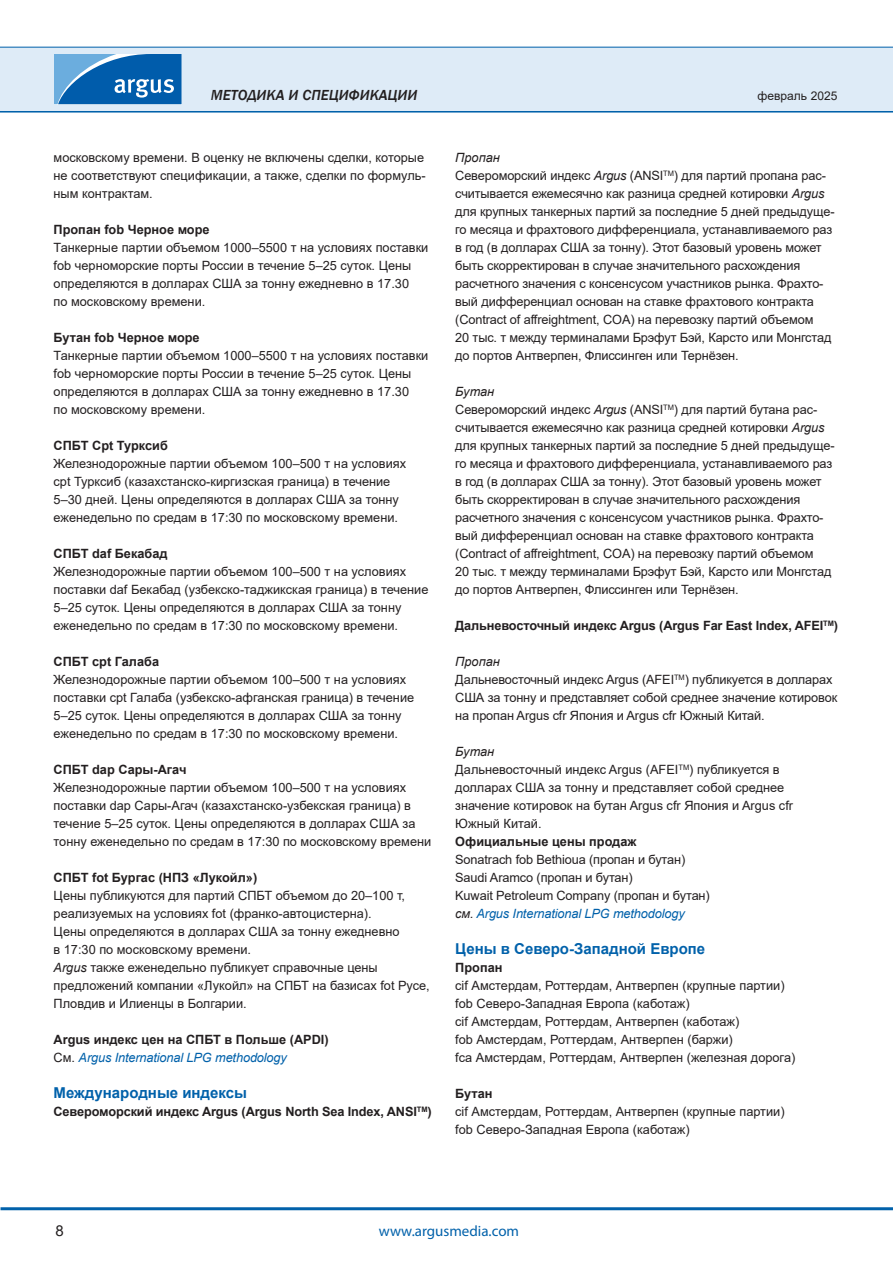
<style>
.page{position:relative;width:893px;height:1263px;background:#fff}
.page>*{position:absolute;margin:0;border:0;box-sizing:border-box;transform-origin:0 0}
.SubSectionHeader{font:700 15px "Arial";color:#0161aa}
.t1{font:italic 500 15px "Franklin Gothic";color:#231f20}
.t2{font:15px "Myriad Pro";color:#0161aa}
.t3{font:15px "Arial";color:#231f20}
.Body_Text{font:12.75px/18px "Arial";letter-spacing:-.01em;color:#231f20}
.Body_Text-2{font:700 12.75px "Arial";color:#231f20}
.Body_Text-3{font:italic 12.75px "Arial";letter-spacing:-.01em;color:#0161aa}
.Body_Text-4{font:italic 12.75px "Arial";color:#231f20}
.t4{font:12px "Arial";color:#231f20}
.s1{font-style:italic}
.s2{font-style:normal;color:#231f20}
.s3{color:#231f20}
</style>
<div class="page">
<hr style="left:0;top:110px;width:893px;height:3px;background:#0161aa">
<div style="left:0;top:47px;width:893px;height:64px;background:#deebf7"></div>
<hr style="left:0;top:47px;width:893px;height:1px;background:#0161aa">
<hr style="left:1px;top:1207px;width:892px;height:3px;background:#0161aa">
<svg style="left:54px;top:54px;width:128px;height:50px;background:#307dbd"></svg>
<p class="t1" style="left:211px;top:86px;width:208px">МЕТОДИКА И СПЕЦИФИКАЦИИ</p>
<p class="Body_Text" style="left:54px;top:148px;width:374px;text-align:justify">московскому времени. В оценку не включены сделки, которые не соответствуют спецификации, а также, сделки по формуль&shy;ным контрактам.</p>
<p class="Body_Text-2" style="left:54px;top:221px;width:158px">Пропан fob Черное море</p>
<p class="Body_Text" style="left:54px;top:238px;width:376px">Танкерные партии объемом 1000–5500 т на условиях поставки fob черноморские порты России в течение 5–25 суток. Цены определяются в долларах США за тонну ежедневно в 17.30<br>по московскому времени.</p>
<p class="Body_Text-2" style="left:54px;top:329px;width:148px">Бутан fob Черное море</p>
<p class="Body_Text" style="left:54px;top:346px;width:376px">Танкерные партии объемом 1000–5500 т на условиях поставки fob черноморские порты России в течение 5–25 суток. Цены определяются в долларах США за тонну ежедневно в 17.30<br>по московскому времени.</p>
<p class="Body_Text-2" style="left:54px;top:437px;width:116px">СПБТ Cpt Турксиб</p>
<p class="Body_Text" style="left:54px;top:454px;width:354px">Железнодорожные партии объемом 100–500 т на условиях cpt Турксиб (казахстанско-киргизская граница) в течение 5–30 дней. Цены определяются в долларах США за тонну еженедельно по средам в 17:30 по московскому времени.</p>
<p class="Body_Text-2" style="left:54px;top:545px;width:116px">СПБТ daf Бекабад</p>
<p class="Body_Text" style="left:54px;top:562px;width:376px">Железнодорожные партии объемом 100–500 т на условиях поставки daf Бекабад (узбекско-таджикская граница) в течение 5–25 суток. Цены определяются в долларах США за тонну еженедельно по средам в 17:30 по московскому времени.</p>
<p class="Body_Text-2" style="left:54px;top:653px;width:107px">СПБТ cpt Галаба</p>
<p class="Body_Text" style="left:54px;top:670px;width:362px">Железнодорожные партии объемом 100–500 т на условиях поставки cpt Галаба (узбекско-афганская граница) в течение 5–25 суток. Цены определяются в долларах США за тонну еженедельно по средам в 17:30 по московскому времени.</p>
<p class="Body_Text-2" style="left:54px;top:761px;width:134px">СПБТ dap Сары-Агач</p>
<p class="Body_Text" style="left:54px;top:778px;width:379px">Железнодорожные партии объемом 100–500 т на условиях поставки dap Сары-Агач (казахстанско-узбекская граница) в течение 5–25 суток. Цены определяются в долларах США за тонну еженедельно по средам в 17:30 по московскому времени</p>
<p class="Body_Text-2" style="left:54px;top:869px;width:205px">СПБТ fot Бургас (НПЗ «Лукойл»)</p>
<p class="Body_Text" style="left:54px;top:886px;width:353px">Цены публикуются для партий СПБТ объемом до 20–100 т, реализуемых на условиях fot (франко-автоцистерна).<br>Цены определяются в долларах США за тонну ежедневно в 17:30 по московскому времени.</p>
<p class="Body_Text" style="left:54px;top:958px;width:378px"><span class="s1">Argus</span> также еженедельно публикует справочные цены предложений компании «Лукойл» на СПБТ на базисах fot Русе,<br>Пловдив и Илиенцы в Болгарии.</p>
<p class="Body_Text-2" style="left:54px;top:1031px;width:277px">Argus индекс цен на СПБТ в Польше (APDI)</p>
<p class="Body_Text-3" style="left:54px;top:1049px;width:235px"><span class="s2">См.</span> Argus International LPG methodology</p>
<p class="SubSectionHeader" style="left:54px;top:1082px;width:195px">Международные индексы</p>
<p class="Body_Text-2" style="left:54px;top:1103px;width:380px">Североморский индекс Argus (Argus North Sea Index, ANSI<sup>TM</sup>)</p>
<p class="t4" style="left:758px;top:87px;width:81px">февраль 2025</p>
<p class="Body_Text-4" style="left:455px;top:149px;width:46px">Пропан</p>
<p class="Body_Text" style="left:455px;top:166px;width:381px">Североморский индекс <span class="s1">Argus</span> (ANSI<sup>TM</sup>) для партий пропана рас&shy;считывается ежемесячно как разница средней котировки <span class="s1">Argus </span>для крупных танкерных партий за последние 5 дней предыдуще&shy;го месяца и фрахтового дифференциала, устанавливаемого раз в год (в долларах США за тонну). Этот базовый уровень может быть скорректирован в случае значительного расхождения расчетного значения с консенсусом участников рынка. Фрахто&shy;вый дифференциал основан на ставке фрахтового контракта (Contract of affreightment, COA) на перевозку партий объемом<br>20 тыс. т между терминалами Брэфут Бэй, Карсто или Монгстад до портов Антверпен, Флиссинген или Тернёзен.</p>
<p class="Body_Text-4" style="left:455px;top:383px;width:40px">Бутан</p>
<p class="Body_Text" style="left:455px;top:400px;width:381px">Североморский индекс <span class="s1">Argus</span> (ANSI<sup>TM</sup>) для партий бутана рас&shy;считывается ежемесячно как разница средней котировки <span class="s1">Argus </span>для крупных танкерных партий за последние 5 дней предыдуще&shy;го месяца и фрахтового дифференциала, устанавливаемого раз в год (в долларах США за тонну). Этот базовый уровень может быть скорректирован в случае значительного расхождения расчетного значения с консенсусом участников рынка. Фрахто&shy;вый дифференциал основан на ставке фрахтового контракта (Contract of affreightment, COA) на перевозку партий объемом<br>20 тыс. т между терминалами Брэфут Бэй, Карсто или Монгстад до портов Антверпен, Флиссинген или Тернёзен.</p>
<p class="Body_Text-2" style="left:455px;top:617px;width:384px">Дальневосточный индекс Argus (Argus Far East Index, AFEI<sup>TM</sup>)</p>
<p class="Body_Text-4" style="left:455px;top:653px;width:46px">Пропан</p>
<p class="Body_Text" style="left:455px;top:670px;width:383px">Дальневосточный индекс Argus (AFEI<sup>TM</sup>) публикуется в долларах<br>США за тонну и представляет собой среднее значение котировок на пропан Argus cfr Япония и Argus cfr Южный Китай.</p>
<p class="Body_Text-4" style="left:455px;top:743px;width:40px">Бутан</p>
<p class="Body_Text" style="left:455px;top:760px;width:339px">Дальневосточный индекс Argus (AFEI<sup>TM</sup>) публикуется в долларах США за тонну и представляет собой среднее значение котировок на бутан Argus cfr Япония и Argus cfr Южный Китай.</p>
<p class="Body_Text-2" style="left:455px;top:833px;width:183px">Официальные цены продаж</p>
<p class="Body_Text" style="left:455px;top:850px;width:232px">Sonatrach fob Bethioua (пропан и бутан)</p>
<p class="Body_Text" style="left:455px;top:868px;width:179px">Saudi Aramco (пропан и бутан)</p>
<p class="Body_Text" style="left:455px;top:886px;width:256px">Kuwait Petroleum Company (пропан и бутан)</p>
<p class="Body_Text-3" style="left:455px;top:905px;width:231px"><span class="s3">см.</span> Argus International LPG methodology</p>
<p class="SubSectionHeader" style="left:455px;top:938px;width:252px">Цены в Северо-Западной Европе</p>
<p class="Body_Text-2" style="left:455px;top:959px;width:49px">Пропан</p>
<p class="Body_Text" style="left:455px;top:976px;width:331px">cif Амстердам, Роттердам, Антверпен (крупные партии)</p>
<p class="Body_Text" style="left:455px;top:994px;width:236px">fob Северо-Западная Европа (каботаж)</p>
<p class="Body_Text" style="left:455px;top:1012px;width:286px">cif Амстердам, Роттердам, Антверпен (каботаж)</p>
<p class="Body_Text" style="left:455px;top:1030px;width:279px">fob Амстердам, Роттердам, Антверпен (баржи)</p>
<p class="Body_Text" style="left:455px;top:1048px;width:342px">fca Амстердам, Роттердам, Антверпен (железная дорога)</p>
<p class="Body_Text-2" style="left:455px;top:1085px;width:39px">Бутан</p>
<p class="Body_Text" style="left:455px;top:1102px;width:331px">cif Амстердам, Роттердам, Антверпен (крупные партии)</p>
<p class="Body_Text" style="left:455px;top:1120px;width:236px">fob Северо-Западная Европа (каботаж)</p>
<p class="t3" style="left:55px;top:1220px;width:10px">8</p>
<p class="t2" style="left:379px;top:1222px;width:142px">www.argusmedia.com</p>
</div>
